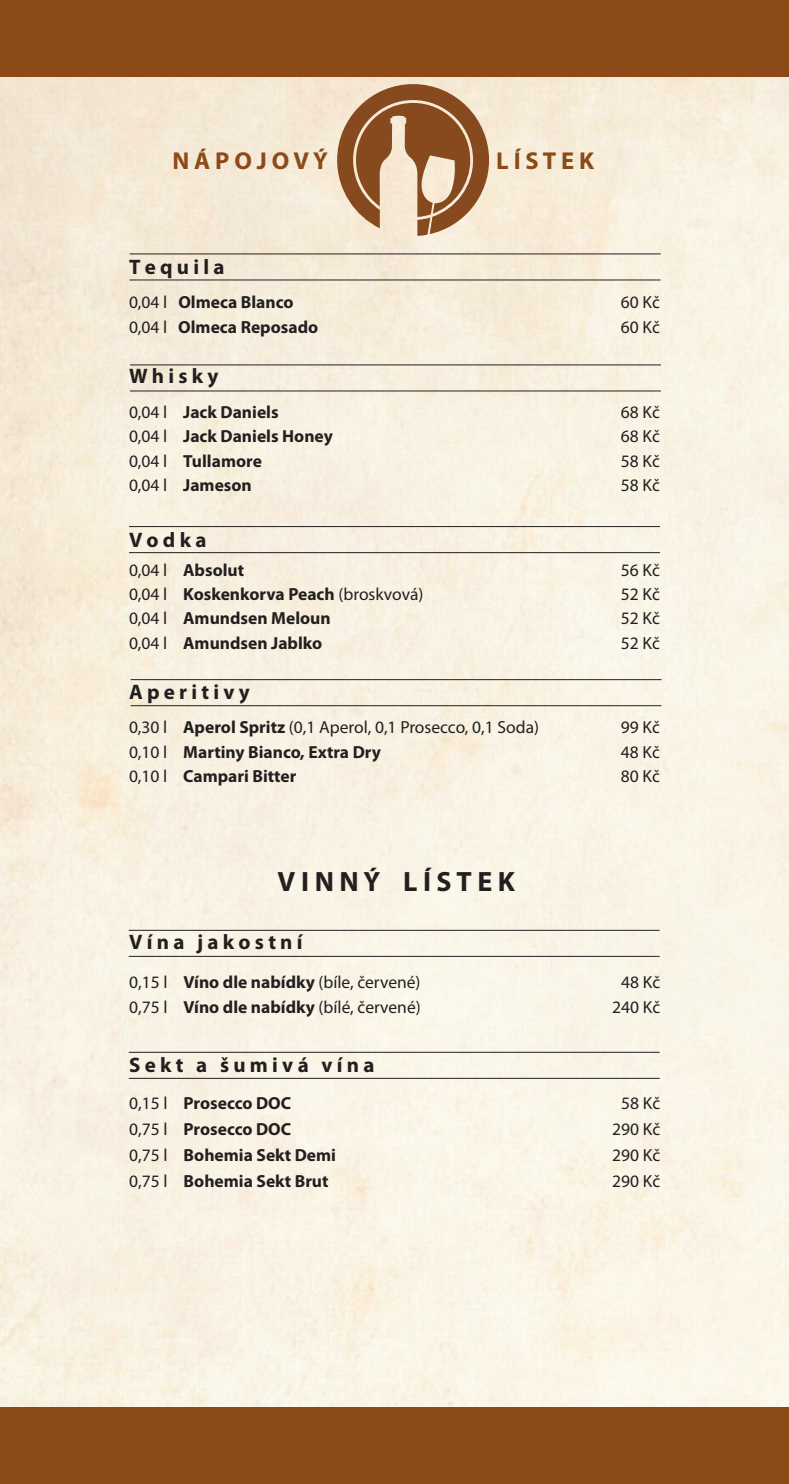
<style>
.page{position:relative;width:789px;height:1484px;background:#fff}
.page>*{position:absolute;margin:0;border:0;box-sizing:border-box;transform-origin:0 0}
.t1{font:700 28px "Myriad Pro";color:#231f20}
.t2{font:700 24.5px "Myriad Pro";color:#8c4a18}
.t3{font:700 21px "Myriad Pro";color:#231f20}
.t4{font:700 17.5px "Myriad Pro";color:#231f20}
.t5{font:17.5px "Myriad Pro";color:#231f20}
.s1{font-weight:400}
.s2{font-weight:700}
</style>
<div class="page">
<img style="left:0;top:77px;width:789px;height:1329px">
<div style="left:0;top:0;width:789px;height:77px;background:#8c4a18"></div>
<div style="left:0;top:1406px;width:789px;height:77px;background:#8c4a18"></div>
<svg style="left:337px;top:84px;width:152px;height:152px;background:#b99372"></svg>
<hr style="left:130px;top:280px;width:530px;height:1px;background:#231f20">
<hr style="left:130px;top:253px;width:530px;height:1px;background:#231f20">
<hr style="left:130px;top:390px;width:531px;height:1px;background:#231f20">
<hr style="left:130px;top:364px;width:531px;height:1px;background:#231f20">
<hr style="left:129px;top:552px;width:531px;height:1px;background:#231f20">
<hr style="left:129px;top:526px;width:531px;height:1px;background:#231f20">
<hr style="left:131px;top:705px;width:530px;height:1px;background:#231f20">
<hr style="left:131px;top:679px;width:530px;height:1px;background:#231f20">
<hr style="left:129px;top:956px;width:530px;height:1px;background:#231f20">
<hr style="left:129px;top:930px;width:530px;height:1px;background:#231f20">
<hr style="left:129px;top:1077px;width:530px;height:1px;background:#231f20">
<hr style="left:129px;top:1051px;width:530px;height:1px;background:#231f20">
<h2 class="t2" style="left:172px;top:144px;width:157px">N Á P O J O V Ý</h2>
<h2 class="t2" style="left:496px;top:144px;width:100px">L Í S T E K</h2>
<p class="t3" style="left:129px;top:253px;width:97px">T e q u i l a</p>
<p class="t4" style="left:129px;top:291px;width:166px"><span class="s1">0,04 l</span> Olmeca Blanco</p>
<p class="t5" style="left:621px;top:291px;width:40px">60 Kč</p>
<p class="t4" style="left:129px;top:316px;width:191px"><span class="s1">0,04 l</span> Olmeca Reposado</p>
<p class="t5" style="left:621px;top:317px;width:40px">60 Kč</p>
<p class="t3" style="left:129px;top:362px;width:91px">W h i s k y</p>
<p class="t4" style="left:129px;top:400px;width:151px"><span class="s1">0,04 l</span> Jack Daniels</p>
<p class="t5" style="left:621px;top:401px;width:40px">68 Kč</p>
<p class="t4" style="left:129px;top:425px;width:205px"><span class="s1">0,04 l</span> Jack Daniels Honey</p>
<p class="t5" style="left:621px;top:425px;width:40px">68 Kč</p>
<p class="t4" style="left:129px;top:449px;width:134px"><span class="s1">0,04 l</span> Tullamore</p>
<p class="t5" style="left:621px;top:450px;width:40px">58 Kč</p>
<p class="t4" style="left:129px;top:474px;width:124px"><span class="s1">0,04 l</span> Jameson</p>
<p class="t5" style="left:621px;top:474px;width:40px">58 Kč</p>
<p class="t3" style="left:129px;top:526px;width:79px">V o d k a</p>
<p class="t4" style="left:129px;top:558px;width:117px"><span class="s1">0,04 l</span> Absolut</p>
<p class="t5" style="left:621px;top:559px;width:40px">56 Kč</p>
<p class="t5" style="left:129px;top:583px;width:296px">0,04 l <span class="s2">Koskenkorva Peach</span> (broskvová)</p>
<p class="t5" style="left:621px;top:583px;width:40px">52 Kč</p>
<p class="t4" style="left:129px;top:607px;width:203px"><span class="s1">0,04 l</span> Amundsen Meloun</p>
<p class="t5" style="left:621px;top:607px;width:40px">52 Kč</p>
<p class="t4" style="left:129px;top:631px;width:195px"><span class="s1">0,04 l</span> Amundsen Jablko</p>
<p class="t5" style="left:621px;top:632px;width:40px">52 Kč</p>
<p class="t3" style="left:129px;top:677px;width:122px">A p e r i t i v y</p>
<p class="t5" style="left:129px;top:716px;width:412px">0,30 l <span class="s2">Aperol Spritz</span> (0,1 Aperol, 0,1 Prosecco, 0,1 Soda)</p>
<p class="t5" style="left:621px;top:716px;width:40px">99 Kč</p>
<p class="t4" style="left:129px;top:740px;width:254px"><span class="s1">0,10 l</span> Martiny Bianco, Extra Dry</p>
<p class="t5" style="left:621px;top:740px;width:40px">48 Kč</p>
<p class="t4" style="left:129px;top:764px;width:169px"><span class="s1">0,10 l</span> Campari Bitter</p>
<p class="t5" style="left:621px;top:765px;width:40px">80 Kč</p>
<h1 class="t1" style="left:277px;top:862px;width:239px">V I N N Ý L Í S T E K</h1>
<p class="t3" style="left:129px;top:928px;width:175px">V í n a j a k o s t n í</p>
<p class="t5" style="left:129px;top:971px;width:293px">0,15 l <span class="s2">Víno dle nabídky</span> (bíle, červené)</p>
<p class="t5" style="left:621px;top:971px;width:40px">48 Kč</p>
<p class="t5" style="left:129px;top:996px;width:293px">0,75 l <span class="s2">Víno dle nabídky</span> (bílé, červené)</p>
<p class="t5" style="left:612px;top:996px;width:49px">240 Kč</p>
<p class="t3" style="left:129px;top:1051px;width:247px">S e k t a š u m i v á v í n a</p>
<p class="t4" style="left:129px;top:1091px;width:163px"><span class="s1">0,15 l</span> Prosecco DOC</p>
<p class="t5" style="left:621px;top:1091px;width:40px">58 Kč</p>
<p class="t4" style="left:129px;top:1117px;width:163px"><span class="s1">0,75 l</span> Prosecco DOC</p>
<p class="t5" style="left:612px;top:1118px;width:49px">290 Kč</p>
<p class="t4" style="left:129px;top:1143px;width:208px"><span class="s1">0,75 l</span> Bohemia Sekt Demi</p>
<p class="t5" style="left:612px;top:1144px;width:49px">290 Kč</p>
<p class="t4" style="left:129px;top:1169px;width:201px"><span class="s1">0,75 l</span> Bohemia Sekt Brut</p>
<p class="t5" style="left:612px;top:1170px;width:49px">290 Kč</p>
</div>
